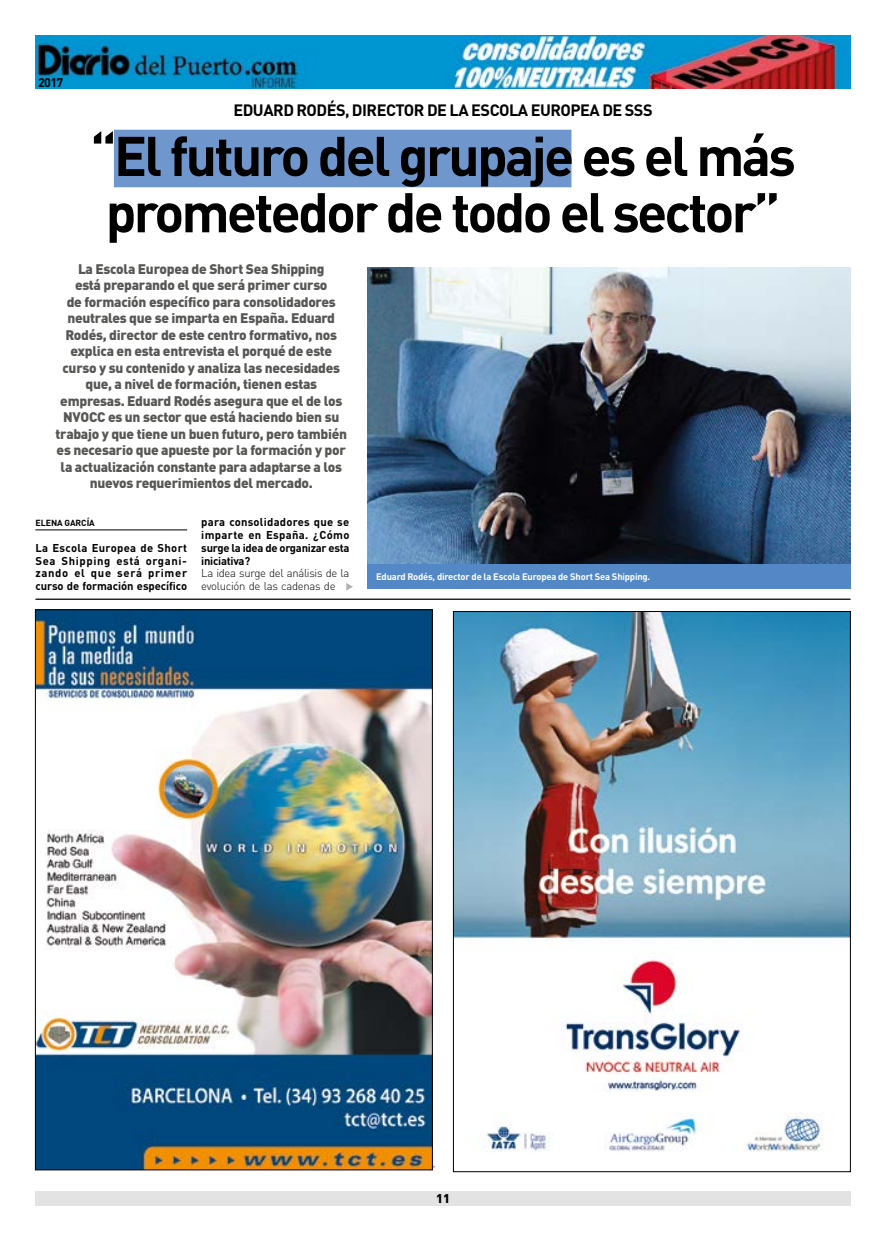
<style>
.page{position:relative;width:886px;height:1241px;background:#fff}
.page>*{position:absolute;margin:0;border:0;box-sizing:border-box;transform-origin:0 0}
.t1{font:700 55px/56.2px "DIN Pro";letter-spacing:-.05em;color:#000}
.t2{font:700 16.25px "DIN Pro";letter-spacing:-.03em;color:#000}
.t3{font:900 13.75px/16.5px "DIN Pro";letter-spacing:-.02em;color:#575756;text-align:center}
.t4{font:700 12.5px "DIN Pro";color:#000}
.t5{font:900 12.5px "DIN Pro";color:#000}
.t6{font:700 11.25px/12.9px "DIN Pro";letter-spacing:-.01em;color:#000;text-align:justify}
.t7{font:300 11.25px/12.9px "DIN Pro";letter-spacing:-.03em;color:#000}
.t8{font:700 9.38px "DIN Pro";letter-spacing:-.02em;color:#fff}
.t9{font:700 8.75px "DIN Pro";letter-spacing:-.005em;color:#000}
</style>
<div class="page">
<img style="left:35px;top:35px;width:815px;height:54px">
<div style="left:35px;top:1191px;width:815px;height:14px;background:#e3e3e3"></div>
<div style="left:114px;top:130px;width:457px;height:57px;background:#7096ce"></div>
<hr style="left:35px;top:529px;width:152px;height:1px;background:#000">
<img style="left:455px;top:613px;width:393px;height:539px">
<img style="left:367px;top:268px;width:483px;height:296px">
<div style="left:367px;top:564px;width:483px;height:24px;background:#5387c5"></div>
<hr style="left:35px;top:598px;width:815px;height:1px;background:#000">
<svg style="left:429px;top:1162px;width:7px;height:8px"></svg>
<img style="left:37px;top:611px;width:393px;height:556px">
<svg style="left:346px;top:583px;width:7px;height:7px"></svg>
<p class="t4" style="left:38px;top:72px;width:27px">2017</p>
<p class="t2" style="left:233px;top:97px;width:421px">EDUARD RODÉS, DIRECTOR DE LA ESCOLA EUROPEA DE SSS</p>
<h1 class="t1" style="left:90px;top:121px;width:707px">“El futuro del grupaje es el más prometedor de todo el sector”</h1>
<p class="t3" style="left:55px;top:258px;width:293px">La Escola Europea de Short Sea Shipping<br>está preparando el que será primer curso<br>de formación específico para consolidadores neutrales que se imparta en España. Eduard Rodés, director de este centro formativo, nos explica en esta entrevista el porqué de este curso y su contenido y analiza las necesidades que, a nivel de formación, tienen estas empresas. Eduard Rodés asegura que el de los NVOCC es un sector que está haciendo bien su trabajo y que tiene un buen futuro, pero también es necesario que apueste por la formación y por la actualización constante para adaptarse a los nuevos requerimientos del mercado.</p>
<p class="t9" style="left:36px;top:515px;width:61px">ELENA GARCÍA</p>
<p class="t6" style="left:35px;top:540px;width:153px">La Escola Europea de Short Sea Shipping está organi&shy;zando el que será primer curso de formación específico</p>
<p class="t6" style="left:201px;top:514px;width:150px">para consolidadores que se imparte en España. ¿Cómo surge la idea de organizar esta iniciativa?</p>
<p class="t7" style="left:201px;top:566px;width:150px">La idea surge del análisis de la evolución de las cadenas de</p>
<p class="t8" style="left:376px;top:568px;width:276px">Eduard Rodés, director de la Escola Europea de Short Sea Shipping.</p>
<p class="t5" style="left:436px;top:1187px;width:15px">11</p>
</div>
